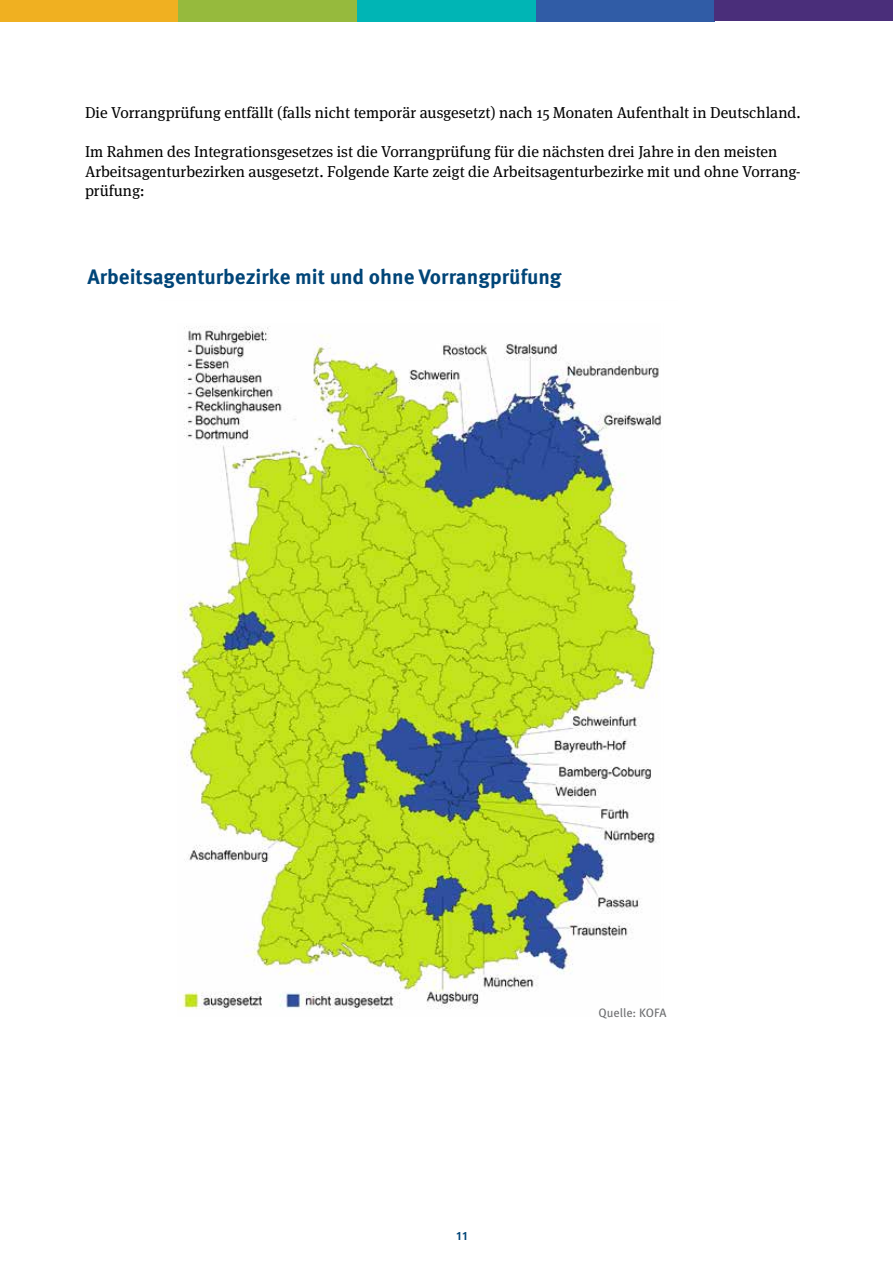
<style>
.page{position:relative;width:893px;height:1263px;background:#fff}
.page>*{position:absolute;margin:0;border:0;box-sizing:border-box;transform-origin:0 0}
.t1{font:700 20.85px "Meta OT";color:#004578}
.t2{font:15.75px/19.5px "Meta Serif OT";color:#000}
.t3{font:12.15px "Meta OT";color:#6f7072}
.t4{font:700 12px "Meta OT";color:#004577}
</style>
<div class="page">
<div style="left:0;top:0;width:179px;height:21px;background:#f0b021"></div>
<div style="left:179px;top:0;width:178px;height:21px;background:#96ba3d"></div>
<div style="left:357px;top:0;width:179px;height:21px;background:#00b5b5"></div>
<div style="left:536px;top:0;width:178px;height:21px;background:#305ca6"></div>
<div style="left:714px;top:0;width:179px;height:21px;background:#4a2e7a"></div>
<img style="left:177px;top:326px;width:485px;height:683px">
<p class="t2" style="left:85px;top:103px;width:717px">Die Vorrangprüfung entfällt (falls nicht temporär ausgesetzt) nach 15 Monaten Aufenthalt in Deutschland.</p>
<p class="t2" style="left:85px;top:142px;width:717px">Im Rahmen des Integrationsgesetzes ist die Vorrangprüfung für die nächsten drei Jahre in den meisten<br>Arbeitsagenturbezirken ausgesetzt. Folgende Karte zeigt die Arbeitsagenturbezirke mit und ohne Vorrang&shy;prüfung:</p>
<h1 class="t1" style="left:87px;top:264px;width:476px">Arbeitsagenturbezirke mit und ohne Vorrangprüfung</h1>
<p class="t4" style="left:456px;top:1228px;width:13px">11</p>
<p class="t3" style="left:598px;top:1006px;width:70px">Quelle: KOFA</p>
</div>
